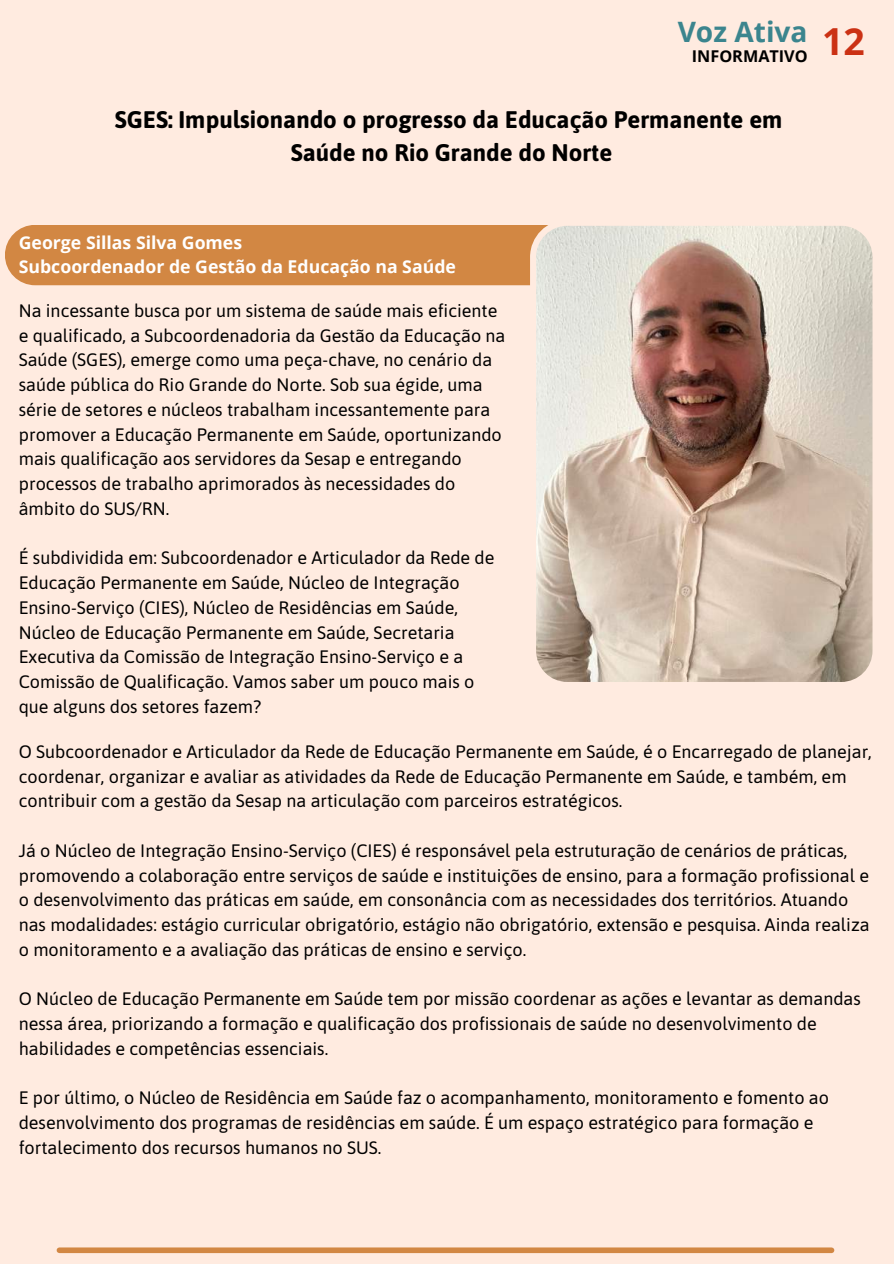
<style>
.page{position:relative;width:894px;height:1264px;background:#fff}
.page>*{position:absolute;margin:0;border:0;box-sizing:border-box;transform-origin:0 0}
.t1{font:700 28.05px "Open Sans";color:#3b858e}
.t2{font:700 24px/32.7px "Asap";color:#000;text-align:center}
.t3{font:18px/24.8px "Asap";color:#000}
.t4{font:700 17.7px/23.7px "Open Sans";color:#fff}
.t5{font:700 16.2px "Open Sans";color:#000}
.s1{font-size:37.2px;color:#cb3114}
</style>
<div class="page">
<div style="left:0;top:0;width:893px;height:1263px;background:#ffebe0"></div>
<div style="left:59px;top:1247px;width:772px;height:5px;background:#d28743"></div>
<div style="left:5px;top:225px;width:799px;height:60px;background:#d28743;border-radius:30px"></div>
<svg style="left:530px;top:225px;width:343px;height:457px;background:#c7b4a6"></svg>
<h1 class="t1" style="left:677px;top:12px;width:188px">Voz Ativa <span class="s1">12</span></h1>
<p class="t5" style="left:691px;top:45px;width:117px">INFORMATIVO</p>
<h2 class="t2" style="left:115px;top:103px;width:669px">SGES: Impulsionando o progresso da Educação Permanente em<br>Saúde no Rio Grande do Norte</h2>
<p class="t4" style="left:19px;top:231px;width:438px">George Sillas Silva Gomes<br>Subcoordenador de Gestão da Educação na Saúde</p>
<p class="t3" style="left:19px;top:298px;width:488px">Na incessante busca por um sistema de saúde mais eficiente e qualificado, a Subcoordenadoria da Gestão da Educação na Saúde (SGES), emerge como uma peça-chave, no cenário da saúde pública do Rio Grande do Norte. Sob sua égide, uma série de setores e núcleos trabalham incessantemente para promover a Educação Permanente em Saúde, oportunizando mais qualificação aos servidores da Sesap e entregando processos de trabalho aprimorados às necessidades do âmbito do SUS/RN.</p>
<p class="t3" style="left:19px;top:545px;width:477px">É subdividida em: Subcoordenador e Articulador da Rede de Educação Permanente em Saúde, Núcleo de Integração Ensino-Serviço (CIES), Núcleo de Residências em Saúde, Núcleo de Educação Permanente em Saúde, Secretaria Executiva da Comissão de Integração Ensino-Serviço e a Comissão de Qualificação. Vamos saber um pouco mais o que alguns dos setores fazem?</p>
<p class="t3" style="left:19px;top:739px;width:854px">O Subcoordenador e Articulador da Rede de Educação Permanente em Saúde, é o Encarregado de planejar, coordenar, organizar e avaliar as atividades da Rede de Educação Permanente em Saúde, e também, em contribuir com a gestão da Sesap na articulação com parceiros estratégicos.</p>
<p class="t3" style="left:19px;top:838px;width:852px">Já o Núcleo de Integração Ensino-Serviço (CIES) é responsável pela estruturação de cenários de práticas, promovendo a colaboração entre serviços de saúde e instituições de ensino, para a formação profissional e o desenvolvimento das práticas em saúde, em consonância com as necessidades dos territórios. Atuando nas modalidades: estágio curricular obrigatório, estágio não obrigatório, extensão e pesquisa. Ainda realiza o monitoramento e a avaliação das práticas de ensino e serviço.</p>
<p class="t3" style="left:19px;top:986px;width:843px">O Núcleo de Educação Permanente em Saúde tem por missão coordenar as ações e levantar as demandas nessa área, priorizando a formação e qualificação dos profissionais de saúde no desenvolvimento de habilidades e competências essenciais.</p>
<p class="t3" style="left:19px;top:1085px;width:811px">E por último, o Núcleo de Residência em Saúde faz o acompanhamento, monitoramento e fomento ao desenvolvimento dos programas de residências em saúde. É um espaço estratégico para formação e fortalecimento dos recursos humanos no SUS.</p>
</div>
